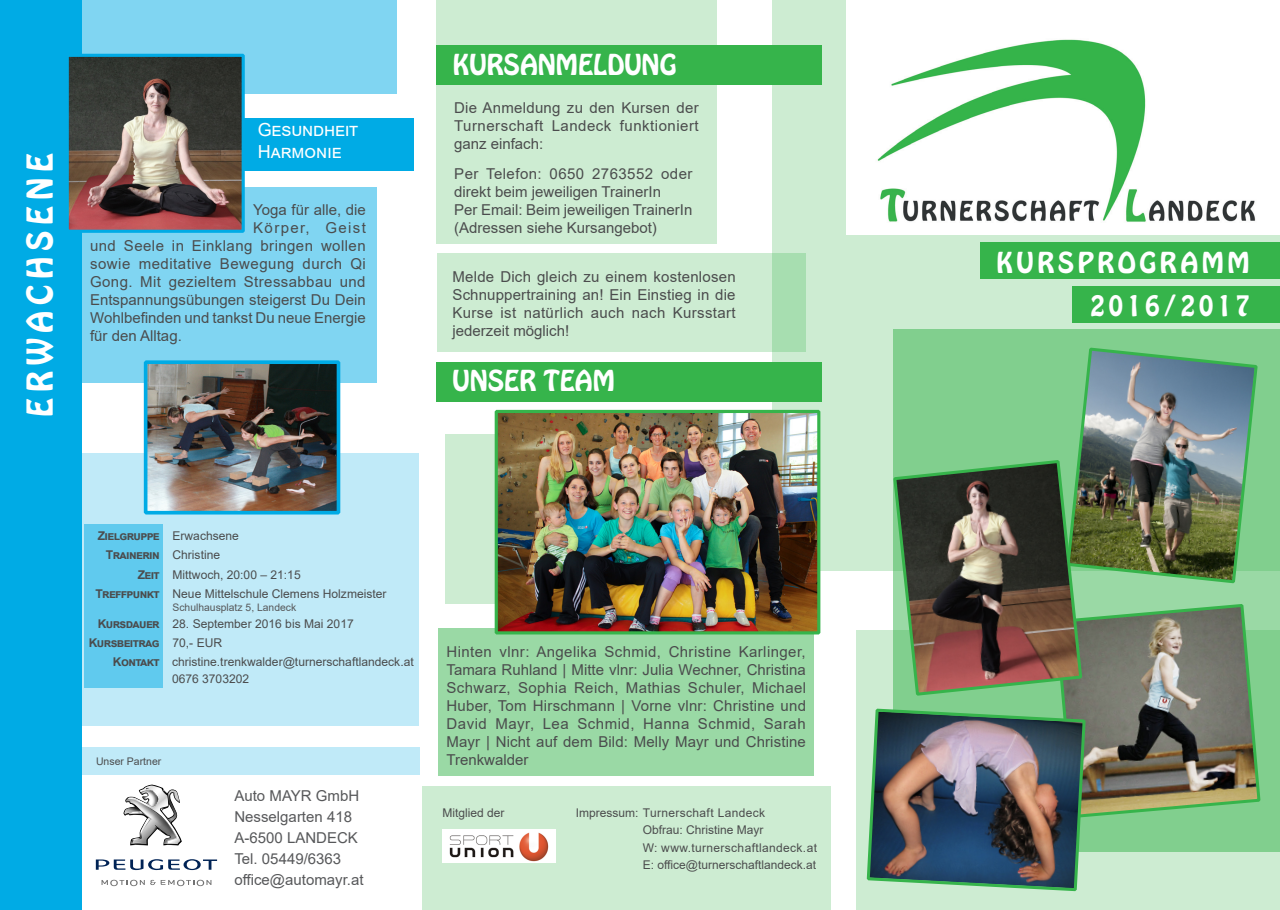
<style>
.page{position:relative;width:1280px;height:910px;background:#fff}
.page>*{position:absolute;margin:0;border:0;box-sizing:border-box;transform-origin:0 0}
.t1{font:31.5px "Hobo Std";letter-spacing:.18em;color:#fff}
.t2{font:25.5px "Hobo Std";color:#fff}
.t3{font:25.5px "Hobo Std";letter-spacing:.14em;color:#fff}
.t4{font:18px/21.6px "Arial";color:#fff}
.t5{font:15px/18px "Arial";letter-spacing:.01em;color:#4b4c4d;text-align:justify}
.t6{font:15px "Arial";color:#57585a}
.t7{font:15px "Arial";letter-spacing:.03em;color:#4b4c4d}
.t8{font:15px "Arial";letter-spacing:.035em;color:#4b4c4d}
.t9{font:15px "Arial";letter-spacing:.09em;color:#4b4c4d}
.t10{font:12.15px "Arial";color:#4b4c4d}
.Bezeichnungen{font:700 12.15px "Arial";letter-spacing:-.05em;color:#4b4c4d}
.t11{font:12px "Arial";color:#4b4c4d}
.t12{font:12px "Arial";letter-spacing:.03em;color:#4b4c4d}
.t13{font:10.5px "Arial";color:#4b4c4d}
.t14{font:10.35px "Arial";color:#57585a}
</style>
<div class="page">
<svg style="left:773px;top:0;width:507px;height:571px;background:#bfe6c6"></svg>
<svg style="left:856px;top:630px;width:424px;height:280px;background:#b7e3bf"></svg>
<div style="left:445px;top:434px;width:192px;height:170px;background:#cdecd2"></div>
<div style="left:422px;top:787px;width:409px;height:123px;background:#cdecd2"></div>
<div style="left:436px;top:0;width:281px;height:243px;background:#cdecd2"></div>
<svg style="left:437px;top:253px;width:369px;height:99px;background:#caeacf"></svg>
<div style="left:438px;top:628px;width:375px;height:148px;background:#9ad9a5"></div>
<img style="left:442px;top:830px;width:114px;height:32px">
<div style="left:16px;top:0;width:381px;height:94px;background:#80d5f2"></div>
<div style="left:68px;top:453px;width:351px;height:272px;background:#c0eaf8"></div>
<div style="left:75px;top:187px;width:301px;height:195px;background:#80d5f2"></div>
<div style="left:80px;top:747px;width:340px;height:27px;background:#c0eaf8"></div>
<svg style="left:102px;top:880px;width:109px;height:6px"></svg>
<svg style="left:123px;top:784px;width:59px;height:61px"></svg>
<svg style="left:96px;top:859px;width:121px;height:11px"></svg>
<div style="left:84px;top:525px;width:79px;height:163px;background:#60caee"></div>
<div style="left:846px;top:0;width:434px;height:235px;background:#fff"></div>
<img style="left:499px;top:414px;width:317px;height:216px">
<div style="left:495px;top:410px;width:325px;height:224px;border:3px solid #36b44b"></div>
<div style="left:436px;top:362px;width:386px;height:40px;background:#36b44b"></div>
<div style="left:436px;top:45px;width:386px;height:40px;background:#36b44b"></div>
<div style="left:980px;top:243px;width:300px;height:36px;background:#36b44b"></div>
<div style="left:1072px;top:286px;width:208px;height:37px;background:#36b44b"></div>
<img style="left:877px;top:39px;width:379px;height:183px">
<div style="left:202px;top:118px;width:212px;height:53px;background:#00abe5"></div>
<div style="left:0;top:0;width:81px;height:910px;background:#00abe5"></div>
<img style="left:70px;top:58px;width:171px;height:171px">
<div style="left:66px;top:54px;width:179px;height:179px;border:3px solid #00abe5"></div>
<img style="left:149px;top:365px;width:186px;height:144px">
<div style="left:144px;top:360px;width:196px;height:154px;border:4px solid #00abe5"></div>
<img style="left:865px;top:346px;width:397px;height:547px">
<p class="t1" style="left:18px;top:417px;width:265px;rotate:-90deg">ERWACHSENE</p>
<p class="t4" style="left:258px;top:119px;width:102px">Gesundheit<br>Harmonie</p>
<p class="t5" style="left:253px;top:201px;width:114px">Yoga für alle, die</p>
<p class="t9" style="left:253px;top:217px;width:114px">Körper, Geist</p>
<p class="t7" style="left:90px;top:235px;width:277px">und Seele in Einklang bringen wollen</p>
<p class="t8" style="left:90px;top:253px;width:277px">sowie meditative Bewegung durch Qi</p>
<p class="t5" style="left:90px;top:273px;width:277px">Gong. Mit gezieltem Stressabbau und</p>
<p class="t5" style="left:90px;top:291px;width:277px">Entspannungsübungen steigerst Du Dein</p>
<p class="t5" style="left:90px;top:309px;width:277px">Wohlbefinden und tankst Du neue Energie</p>
<p class="t5" style="left:90px;top:327px;width:93px">für den Alltag.</p>
<p class="t2" style="left:453px;top:47px;width:225px">KURSANMELDUNG</p>
<p class="t5" style="left:454px;top:99px;width:246px">Die Anmeldung zu den Kursen der Turnerschaft Landeck funktioniert ganz einfach:</p>
<p class="t5" style="left:454px;top:164px;width:240px">Per Telefon: 0650 2763552 oder direkt beim jeweiligen TrainerIn</p>
<p class="t5" style="left:454px;top:200px;width:240px">Per Email: Beim jeweiligen TrainerIn (Adressen siehe Kursangebot)</p>
<p class="t5" style="left:452px;top:268px;width:285px">Melde Dich gleich zu einem kostenlosen Schnuppertraining an! Ein Einstieg in die Kurse ist natürlich auch nach Kursstart jederzeit möglich!</p>
<p class="t2" style="left:452px;top:363px;width:164px">UNSER TEAM</p>
<p class="Bezeichnungen" style="left:98px;top:527px;width:63px">Zielgruppe</p>
<p class="Bezeichnungen" style="left:138px;top:566px;width:24px">Zeit</p>
<p class="Bezeichnungen" style="left:95px;top:585px;width:66px">Treffpunkt</p>
<p class="Bezeichnungen" style="left:98px;top:615px;width:64px">Kursdauer</p>
<p class="Bezeichnungen" style="left:89px;top:634px;width:72px">Kursbeitrag</p>
<p class="Bezeichnungen" style="left:113px;top:654px;width:48px">Kontakt</p>
<p class="Bezeichnungen" style="left:106px;top:546px;width:55px">Trainerin</p>
<p class="t10" style="left:173px;top:527px;width:68px">Erwachsene</p>
<p class="t10" style="left:173px;top:566px;width:130px">Mittwoch, 20:00 – 21:15</p>
<p class="t10" style="left:173px;top:615px;width:183px">28. September 2016 bis Mai 2017</p>
<p class="t10" style="left:173px;top:634px;width:51px">70,- EUR</p>
<p class="t10" style="left:172px;top:654px;width:243px">christine.trenkwalder@turnerschaftlandeck.at</p>
<p class="t10" style="left:172px;top:670px;width:79px">0676 3703202</p>
<p class="t10" style="left:173px;top:547px;width:49px">Christine</p>
<p class="t10" style="left:173px;top:585px;width:216px">Neue Mittelschule Clemens Holzmeister</p>
<p class="t14" style="left:173px;top:600px;width:125px">Schulhausplatz 5, Landeck</p>
<p class="t13" style="left:96px;top:754px;width:67px">Unser Partner</p>
<p class="t6" style="left:234px;top:785px;width:126px">Auto MAYR GmbH</p>
<p class="t6" style="left:234px;top:806px;width:119px">Nesselgarten 418</p>
<p class="t6" style="left:234px;top:827px;width:125px">A-6500 LANDECK</p>
<p class="t6" style="left:234px;top:848px;width:108px">Tel. 05449/6363</p>
<p class="t6" style="left:234px;top:869px;width:131px">office@automayr.at</p>
<p class="t5" style="left:446px;top:642px;width:361px">Hinten vlnr: Angelika Schmid, Christine Karlinger, Tamara Ruhland | Mitte vlnr: Julia Wechner, Christina Schwarz, Sophia Reich, Mathias Schuler, Michael Huber, Tom Hirschmann | Vorne vlnr: Christine und David Mayr, Lea Schmid, Hanna Schmid, Sarah Mayr | Nicht auf dem Bild: Melly Mayr und Christine Trenkwalder</p>
<p class="t11" style="left:442px;top:805px;width:64px">Mitglied der</p>
<p class="t12" style="left:576px;top:805px;width:191px">Impressum: Turnerschaft Landeck</p>
<p class="t11" style="left:643px;top:822px;width:122px">Obfrau: Christine Mayr</p>
<p class="t12" style="left:643px;top:839px;width:176px">W: www.turnerschaftlandeck.at</p>
<p class="t11" style="left:643px;top:856px;width:175px">E: office@turnerschaftlandeck.at</p>
<p class="t3" style="left:996px;top:245px;width:255px">KURSPROGRAMM</p>
<p class="t3" style="left:1090px;top:288px;width:162px">2016/2017</p>
</div>
